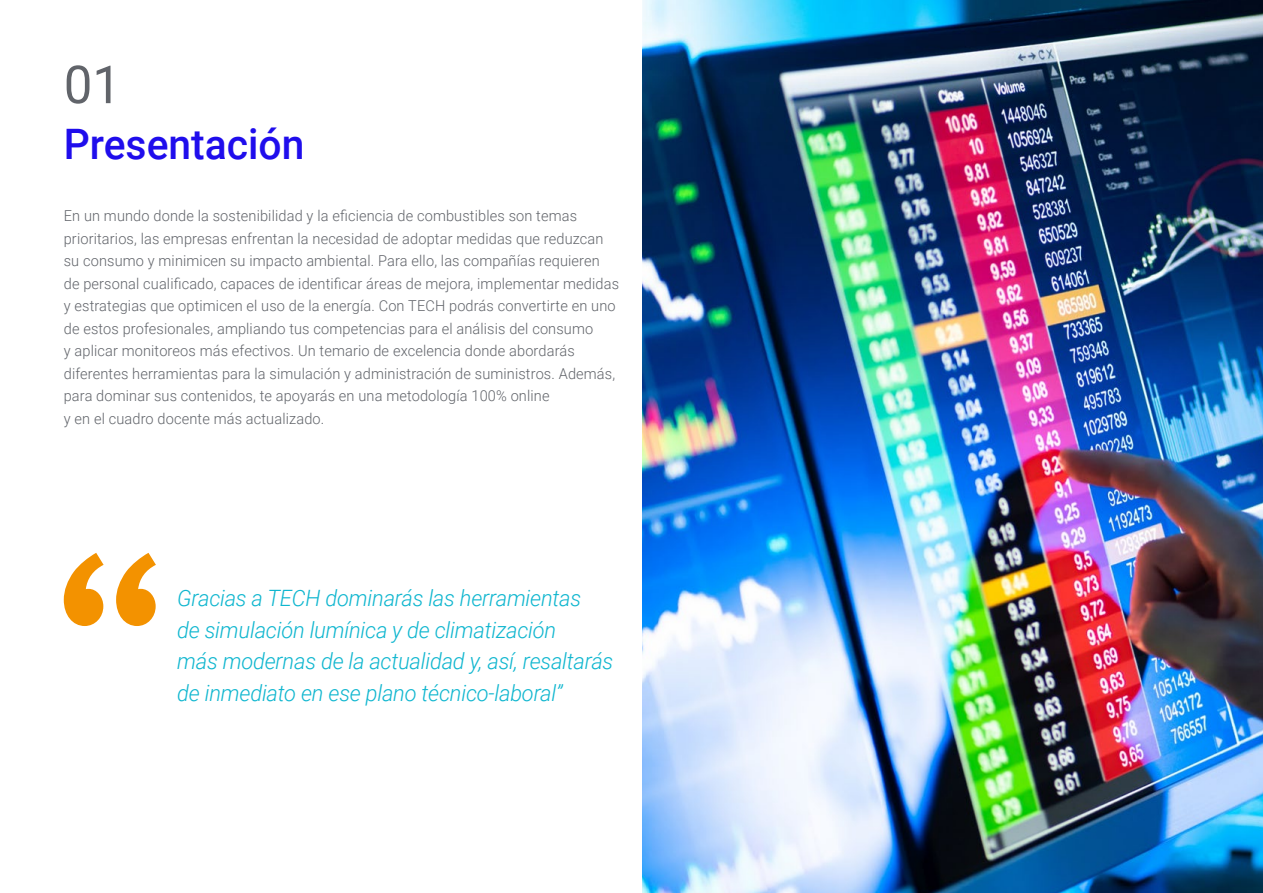
<style>
.page{position:relative;width:1263px;height:893px;background:#fff}
.page>*{position:absolute;margin:0;border:0;box-sizing:border-box;transform-origin:0 0}
.t1{font:52.5px "Roboto";color:#61646a}
.t2{font:500 42px "Roboto";color:#1f0dec}
.t3{font:italic 300 22.5px/31.5px "Roboto";letter-spacing:-.01em;color:#0fb6cf}
.t4{font:300 15px/22.5px "Roboto";letter-spacing:.01em;color:#61646a}
</style>
<div class="page">
<svg style="left:64px;top:553px;width:92px;height:73px"></svg>
<img style="left:642px;top:0;width:621px;height:893px">
<h1 class="t1" style="left:64px;top:48px;width:59px">01</h1>
<h2 class="t2" style="left:64px;top:115px;width:242px">Presentación</h2>
<p class="t4" style="left:64px;top:204px;width:557px">En un mundo donde la sostenibilidad y la eficiencia de combustibles son temas prioritarios, las empresas enfrentan la necesidad de adoptar medidas que reduzcan su consumo y minimicen su impacto ambiental. Para ello, las compañías requieren de personal cualificado, capaces de identificar áreas de mejora, implementar medidas y estrategias que optimicen el uso de la energía. Con TECH podrás convertirte en uno de estos profesionales, ampliando tus competencias para el análisis del consumo<br>y aplicar monitoreos más efectivos. Un temario de excelencia donde abordarás diferentes herramientas para la simulación y administración de suministros. Además, para dominar sus contenidos, te apoyarás en una metodología 100% online<br>y en el cuadro docente más actualizado.</p>
<h3 class="t3" style="left:177px;top:582px;width:438px">Gracias a TECH dominarás las herramientas<br>de simulación lumínica y de climatización<br>más modernas de la actualidad y, así, resaltarás de inmediato en ese plano técnico-laboral”</h3>
</div>
